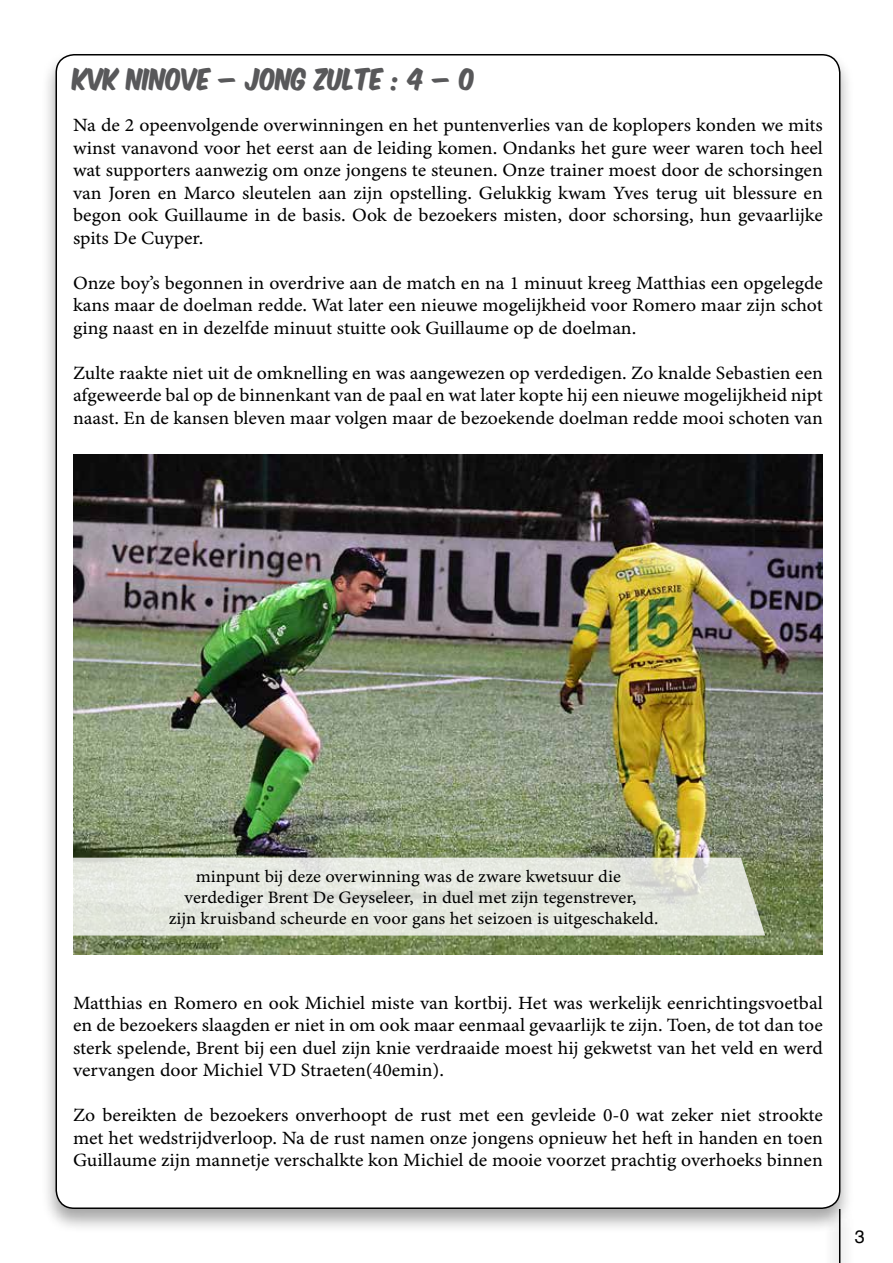
<style>
.page{position:relative;width:893px;height:1263px;background:#fff}
.page>*{position:absolute;margin:0;border:0;box-sizing:border-box;transform-origin:0 0}
.t1{font:25.5px "Komika Axis";color:#58585a;scale:.89 1}
.t2{font:18.75px/22.5px "Minion Pro Capt";color:#000;text-align:justify;scale:1.04 1}
.t3{font:18px "Helvetica";color:#000}
.t4{font:17.55px/21px "Minion Pro Capt";color:#000;text-align:center;scale:1.04 1}
</style>
<div class="page">
<div style="left:825px;top:1207px;width:29px;height:56px;background:#f5f5f5"></div>
<hr style="left:839px;top:1209px;width:1px;height:54px;background:#000">
<div style="left:41px;top:50px;width:813px;height:1183px;background:#000;opacity:.35"></div>
<div style="left:56px;top:55px;width:784px;height:1153px;background:#fff;border-radius:18px"></div>
<img style="left:73px;top:455px;width:750px;height:500px">
<svg style="left:73px;top:858px;width:692px;height:77px;background:#e2e5dc"></svg>
<h1 class="t1" style="left:73px;top:66px;width:454px">KVK NINOVE – JONG ZULTE : 4 – 0</h1>
<p class="t2" style="left:73px;top:115px;width:723px">Na de 2 opeenvolgende overwinningen en het puntenverlies van de koplopers konden we mits winst vanavond voor het eerst aan de leiding komen. Ondanks het gure weer waren toch heel wat supporters aanwezig om onze jongens te steunen. Onze trainer moest door de schorsingen van Joren en Marco sleutelen aan zijn opstelling. Gelukkig kwam Yves terug uit blessure en begon ook Guillaume in de basis. Ook de bezoekers misten, door schorsing, hun gevaarlijke spits De Cuyper.</p>
<p class="t2" style="left:73px;top:272px;width:723px">Onze boy’s begonnen in overdrive aan de match en na 1 minuut kreeg Matthias een opgelegde kans maar de doelman redde. Wat later een nieuwe mogelijkheid voor Romero maar zijn schot ging naast en in dezelfde minuut stuitte ook Guillaume op de doelman.</p>
<p class="t2" style="left:73px;top:362px;width:723px">Zulte raakte niet uit de omknelling en was aangewezen op verdedigen. Zo knalde Sebastien een afgeweerde bal op de binnenkant van de paal en wat later kopte hij een nieuwe mogelijkheid nipt naast. En de kansen bleven maar volgen maar de bezoekende doelman redde mooi schoten van</p>
<p class="t4" style="left:169px;top:867px;width:472px">minpunt bij deze overwinning was de zware kwetsuur die verdediger Brent De Geyseleer, in duel met zijn tegenstrever,<br>zijn kruisband scheurde en voor gans het seizoen is uitgeschakeld.</p>
<p class="t2" style="left:73px;top:992px;width:723px">Matthias en Romero en ook Michiel miste van kortbij. Het was werkelijk eenrichtingsvoetbal en de bezoekers slaagden er niet in om ook maar eenmaal gevaarlijk te zijn. Toen, de tot dan toe sterk spelende, Brent bij een duel zijn knie verdraaide moest hij gekwetst van het veld en werd vervangen door Michiel VD Straeten(40emin).</p>
<p class="t2" style="left:73px;top:1105px;width:723px">Zo bereikten de bezoekers onverhoopt de rust met een gevleide 0-0 wat zeker niet strookte met het wedstrijdverloop. Na de rust namen onze jongens opnieuw het heft in handen en toen Guillaume zijn mannetje verschalkte kon Michiel de mooie voorzet prachtig overhoeks binnen</p>
<p class="t3" style="left:855px;top:1224px;width:12px">3</p>
</div>
